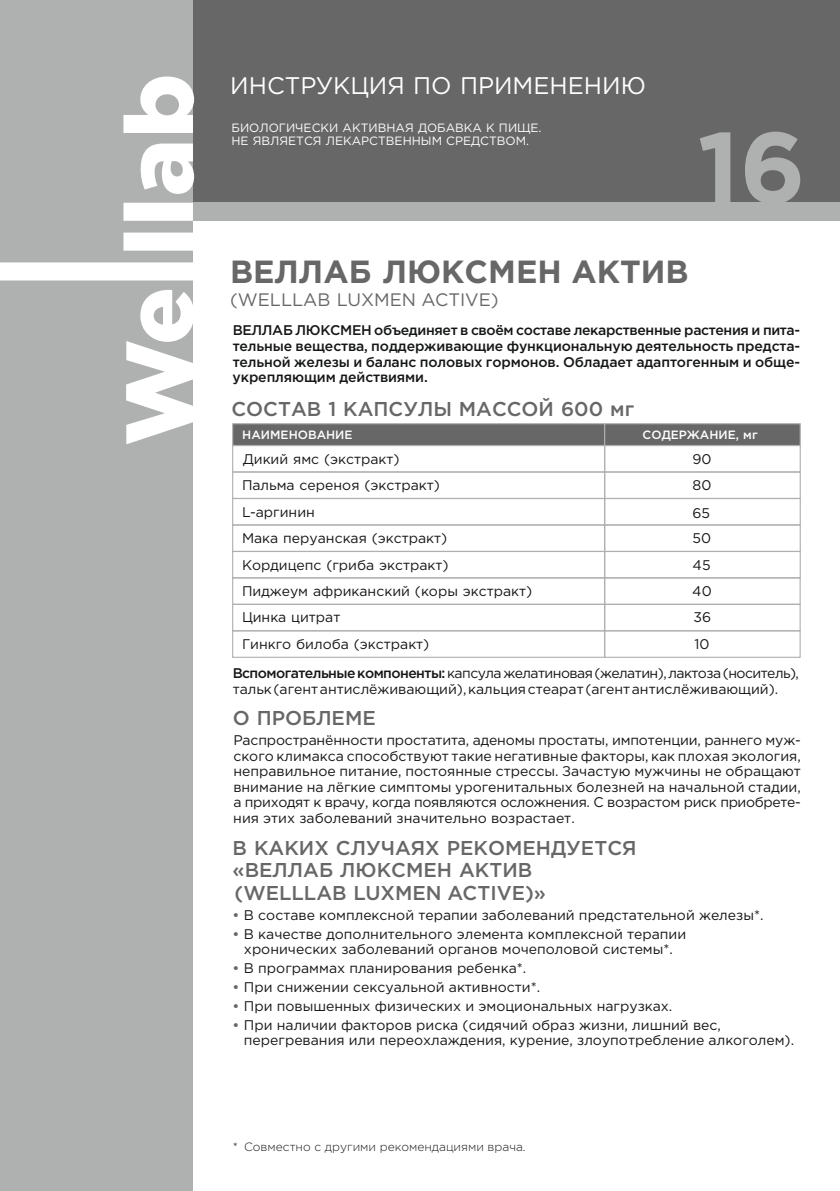
<style>
.page{position:relative;width:840px;height:1191px;background:#fff}
.page>*{position:absolute;margin:0;border:0;box-sizing:border-box;transform-origin:0 0}
.t1{font:700 100px "Gotham Pro";color:#afb0b0}
.t2{font:700 32px "Gotham Pro";color:#676767}
.t3{font:24px "Gotham Pro";color:#fff}
.t4{font:500 20px/22.4px "Gotham Pro";color:#676767}
.t5{font:18px "Gotham Pro";color:#676767}
.t6{font:14px/26.4px "Gotham Pro";color:#151616}
.t7{font:500 14px/15.8px "Gotham Pro";letter-spacing:-.01em;color:#151616;text-align:justify}
.t8{font:12px/13.2px "Gotham Pro";color:#fff}
.t9{font:300 12px "Gotham Pro";color:#151616}
.t10{font:500 12px "Gotham Pro";color:#fff}
.s1{font-weight:500}
.s2{font-weight:500;color:#676767}
</style>
<div class="page">
<div style="left:0;top:0;width:839px;height:212px;background:#676767"></div>
<div style="left:193px;top:203px;width:646px;height:18px;background:#afb0b0"></div>
<div style="left:0;top:0;width:193px;height:1191px;background:#afb0b0"></div>
<svg style="left:0;top:76px;width:194px;height:368px"></svg>
<div style="left:232px;top:577px;width:373px;height:28px;border:1px solid #afb0b0"></div>
<div style="left:232px;top:604px;width:373px;height:27px;border:1px solid #afb0b0"></div>
<div style="left:232px;top:630px;width:373px;height:28px;border:1px solid #afb0b0"></div>
<div style="left:603px;top:577px;width:197px;height:28px;border:1px solid #afb0b0"></div>
<div style="left:603px;top:604px;width:197px;height:27px;border:1px solid #afb0b0"></div>
<div style="left:603px;top:630px;width:197px;height:28px;border:1px solid #afb0b0"></div>
<div style="left:232px;top:471px;width:373px;height:28px;border:1px solid #afb0b0"></div>
<div style="left:232px;top:498px;width:373px;height:27px;border:1px solid #afb0b0"></div>
<div style="left:232px;top:524px;width:373px;height:28px;border:1px solid #afb0b0"></div>
<div style="left:232px;top:551px;width:373px;height:27px;border:1px solid #afb0b0"></div>
<svg style="left:232px;top:423px;width:568px;height:23px;background:#6e6e6e"></svg>
<div style="left:603px;top:445px;width:197px;height:27px;border:1px solid #afb0b0"></div>
<div style="left:603px;top:471px;width:197px;height:28px;border:1px solid #afb0b0"></div>
<div style="left:603px;top:498px;width:197px;height:27px;border:1px solid #afb0b0"></div>
<div style="left:603px;top:524px;width:197px;height:28px;border:1px solid #afb0b0"></div>
<div style="left:603px;top:551px;width:197px;height:27px;border:1px solid #afb0b0"></div>
<h3 class="t3" style="left:230px;top:76px;width:417px">ИНСТРУКЦИЯ ПО ПРИМЕНЕНИЮ</h3>
<p class="t8" style="left:231px;top:122px;width:311px">БИОЛОГИЧЕСКИ АКТИВНАЯ ДОБАВКА К ПИЩЕ.<br>НЕ ЯВЛЯЕТСЯ ЛЕКАРСТВЕННЫМ СРЕДСТВОМ.</p>
<h1 class="t1" style="left:697px;top:130px;width:110px">16</h1>
<h2 class="t2" style="left:230px;top:260px;width:460px">ВЕЛЛАБ ЛЮКСМЕН АКТИВ</h2>
<p class="t5" style="left:230px;top:293px;width:270px">(WELLLAB LUXMEN ACTIVE)</p>
<p class="t7" style="left:232px;top:323px;width:568px">ВЕЛЛАБ ЛЮКСМЕН объединяет в своём составе лекарственные растения и пита&shy;тельные вещества, поддерживающие функциональную деятельность предста&shy;тельной железы и баланс половых гормонов. Обладает адаптогенным и обще&shy;укрепляющим действиями.</p>
<h3 class="t4" style="left:231px;top:399px;width:404px">СОСТАВ 1 КАПСУЛЫ МАССОЙ 600 мг</h3>
<p class="t10" style="left:242px;top:430px;width:112px">НАИМЕНОВАНИЕ</p>
<p class="t10" style="left:642px;top:430px;width:116px">СОДЕРЖАНИЕ, мг</p>
<p class="t6" style="left:692px;top:446px;width:21px;line-height:27px;text-align:justify">90<br>80<br>65</p>
<p class="t6" style="left:692px;top:526px;width:21px;text-align:justify">50<br>45<br>40<br>36<br>10</p>
<p class="t6" style="left:242px;top:446px;width:291px">Дикий ямс (экстракт)<br>Пальма сереноя (экстракт)<br>L-аргинин<br>Мака перуанская (экстракт)<br>Кордицепс (гриба экстракт)<br>Пиджеум африканский (коры экстракт)<br>Цинка цитрат<br>Гинкго билоба (экстракт)</p>
<p class="t6" style="left:232px;top:666px;width:567px;line-height:15.4px"><span class="s1">Вспомогательные компоненты:</span> капсула желатиновая (желатин), лактоза (носитель), тальк (агент антислёживающий), кальция стеарат (агент антислёживающий).</p>
<h3 class="t4" style="left:232px;top:708px;width:145px">О ПРОБЛЕМЕ</h3>
<p class="t6" style="left:233px;top:733px;width:568px;line-height:15.4px;text-align:justify">Распространённости простатита, аденомы простаты, импотенции, раннего муж&shy;ского климакса способствуют такие негативные факторы, как плохая экология, неправильное питание, постоянные стрессы. Зачастую мужчины не обращают внимание на лёгкие симптомы урогенитальных болезней на начальной стадии, а приходят к врачу, когда появляются осложнения. С возрастом риск приобрете&shy;ния этих заболеваний значительно возрастает.</p>
<h3 class="t4" style="left:232px;top:838px;width:405px">В КАКИХ СЛУЧАЯХ РЕКОМЕНДУЕТСЯ «ВЕЛЛАБ ЛЮКСМЕН АКТИВ (WELLLAB LUXMEN ACTIVE)»</h3>
<p class="t6" style="left:232px;top:902px;width:532px"><span class="s2">•</span> В составе комплексной терапии заболеваний предстательной железы*.</p>
<p class="t6" style="left:232px;top:927px;width:455px;line-height:15.4px;text-align:center"><span class="s2">•</span> В качестве дополнительного элемента комплексной терапии хронических заболеваний органов мочеполовой системы*.</p>
<p class="t6" style="left:232px;top:956px;width:295px"><span class="s2">•</span> В программах планирования ребенка*.</p>
<p class="t6" style="left:232px;top:975px;width:309px"><span class="s2">•</span> При снижении сексуальной активности*.</p>
<p class="t6" style="left:232px;top:993px;width:441px"><span class="s2">•</span> При повышенных физических и эмоциональных нагрузках.</p>
<p class="t6" style="left:244px;top:1018px;width:551px;line-height:15.4px;text-indent:-11px"><span class="s2">•</span> При наличии факторов риска (сидячий образ жизни, лишний вес, перегревания или переохлаждения, курение, злоупотребление алкоголем).</p>
<p class="t9" style="left:232px;top:1142px;width:294px">* Совместно с другими рекомендациями врача.</p>
</div>
